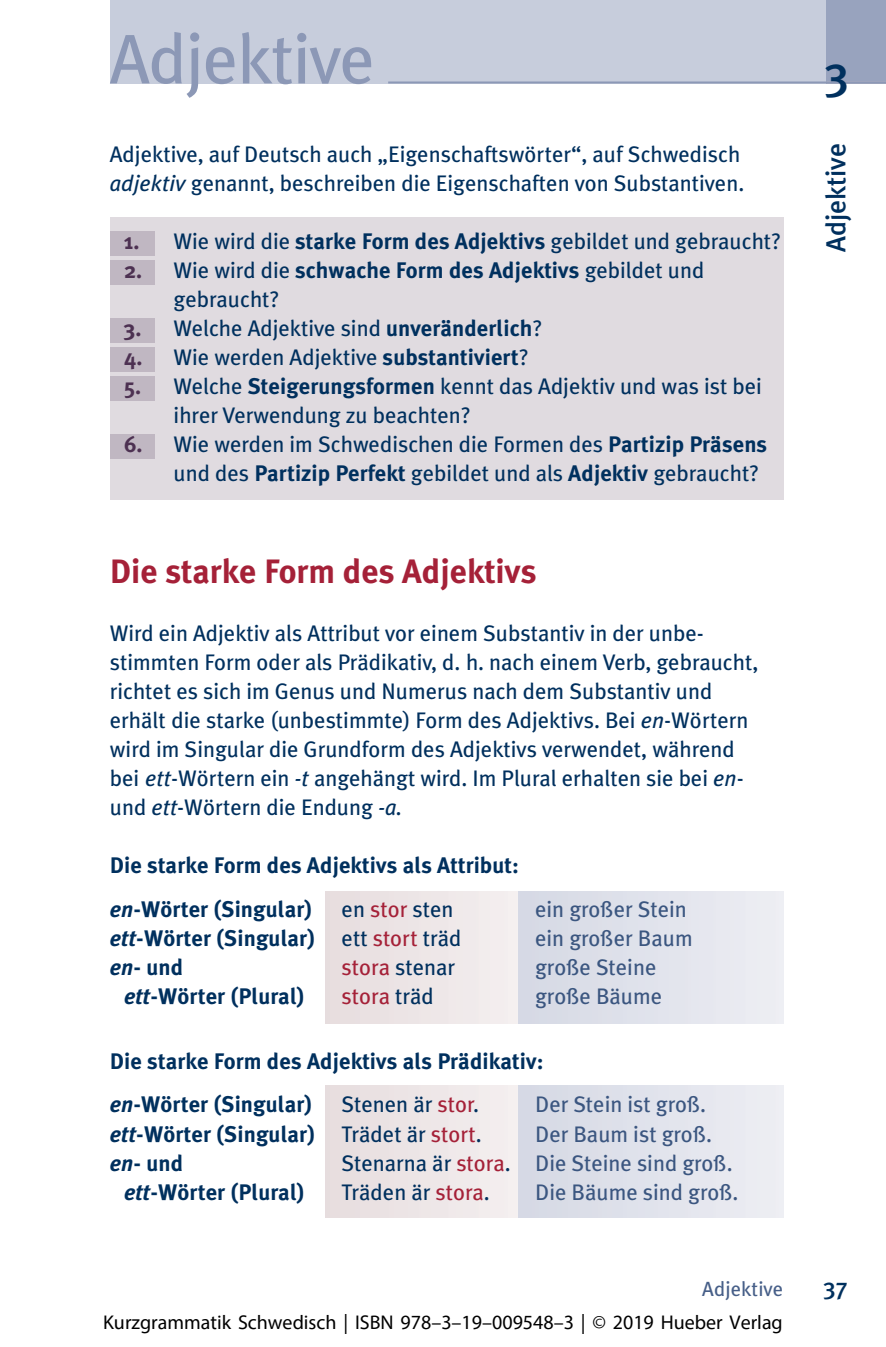
<style>
.page{position:relative;width:886px;height:1347px;background:#fff}
.page>*{position:absolute;margin:0;border:0;box-sizing:border-box;transform-origin:0 0}
.t1{font:70px "Meta Plus";letter-spacing:-.015em;color:#8c98b6}
.t2{font:500 47.5px "Meta Plus";color:#00305e}
.t3{font:700 33.75px "Meta Plus";color:#a52138}
.t4{font:500 27.5px "Meta Plus";color:#00305e}
.t5{font:500 24px "Meta Plus";color:#00305e}
.t6{font:22.5px/29px "Meta Plus";color:#00305e}
.t7{font:700 22.5px/43.5px "Meta Plus";letter-spacing:.005em;color:#00305e}
.t8{font:22.5px "Meta Plus";color:#3b5680}
.t9{font:22.5px "Meta Plus";color:#a52138}
.t10{font:20.5px "Meta Plus";letter-spacing:.005em;color:#475f88}
.t11{font:20px "Myriad Pro";color:#000}
.s1{font-style:italic}
.s2{font-weight:700;color:#4d3152}
.s3{font-weight:700}
.s4{color:#a52138}
.s5{font-weight:400}
.s6{font-weight:400;color:#a52138}
.s7{color:#00305e}
</style>
<div class="page">
<div style="left:326px;top:891px;width:198px;height:132px;background:#eee7e7"></div>
<div style="left:518px;top:891px;width:265px;height:132px;background:#e0e3ec"></div>
<div style="left:326px;top:1085px;width:198px;height:132px;background:#eee7e7"></div>
<div style="left:518px;top:1085px;width:265px;height:132px;background:#e0e3ec"></div>
<div style="left:110px;top:217px;width:673px;height:283px;background:#e0dbe0"></div>
<div style="left:110px;top:231px;width:44px;height:25px;background:#c0b7c2"></div>
<div style="left:110px;top:260px;width:44px;height:25px;background:#c0b7c2"></div>
<div style="left:110px;top:318px;width:44px;height:25px;background:#c0b7c2"></div>
<div style="left:110px;top:347px;width:44px;height:25px;background:#c0b7c2"></div>
<div style="left:110px;top:376px;width:44px;height:25px;background:#c0b7c2"></div>
<div style="left:110px;top:434px;width:44px;height:25px;background:#c0b7c2"></div>
<div style="left:110px;top:0;width:776px;height:83px;background:#c7cddc"></div>
<div style="left:826px;top:0;width:60px;height:83px;background:#98a3be"></div>
<hr style="left:388px;top:81px;width:498px;height:2px;background:#8c98b6">
<h1 class="t1" style="left:110px;top:32px;width:267px">Adjektive</h1>
<p class="t6" style="left:110px;top:142px;width:636px">Adjektive, auf Deutsch auch „Eigenschaftswörter“, auf Schwedisch <span class="s1">adjektiv</span> genannt, beschreiben die Eigenschaften von Substantiven.</p>
<p class="t6" style="left:124px;top:229px;width:659px"><span class="s2">1.</span> Wie wird die <span class="s3">starke Form des Adjektivs</span> gebildet und gebraucht?</p>
<p class="t6" style="left:174px;top:258px;width:532px;text-indent:-50px"><span class="s2">2.</span> Wie wird die <span class="s3">schwache Form des Adjektivs</span> gebildet und gebraucht?</p>
<p class="t6" style="left:124px;top:316px;width:420px"><span class="s2">3.</span> Welche Adjektive sind <span class="s3">unveränderlich</span>?</p>
<p class="t6" style="left:124px;top:345px;width:406px"><span class="s2">4.</span> Wie werden Adjektive <span class="s3">substantiviert</span>?</p>
<p class="t6" style="left:174px;top:374px;width:590px;text-indent:-50px"><span class="s2">5.</span> Welche <span class="s3">Steigerungsformen</span> kennt das Adjektiv und was ist bei ihrer Verwendung zu beachten?</p>
<p class="t6" style="left:174px;top:432px;width:595px;text-indent:-50px"><span class="s2">6.</span> Wie werden im Schwedischen die Formen des <span class="s3">Partizip Präsens </span>und des <span class="s3">Partizip Perfekt</span> gebildet und als <span class="s3">Adjektiv</span> gebraucht?</p>
<h3 class="t3" style="left:110px;top:558px;width:428px">Die starke Form des Adjektivs</h3>
<p class="t6" style="left:110px;top:620px;width:650px">Wird ein Adjektiv als Attribut vor einem Substantiv in der unbe - stimmten Form oder als Prädikativ, d. h. nach einem Verb, gebraucht, richtet es sich im Genus und Numerus nach dem Substantiv und erhält die starke (unbestimmte) Form des Adjektivs. Bei <span class="s1">en</span>-Wörtern wird im Singular die Grundform des Adjektivs verwendet, während bei <span class="s1">ett</span>-Wörtern ein <span class="s1">-t</span> angehängt wird. Im Plural erhalten sie bei <span class="s1">en&shy;</span>und <span class="s1">ett</span>-Wörtern die Endung <span class="s1">-a.</span></p>
<p class="t7" style="left:110px;top:845px;width:411px">Die starke Form des Adjektivs als Attribut: <span class="s1">en</span>-Wörter (Singular)</p>
<p class="t6" style="left:342px;top:896px;width:113px">en <span class="s4">stor</span> sten</p>
<p class="t8" style="left:535px;top:900px;width:153px">ein großer Stein</p>
<p class="t7" style="left:110px;top:917px;width:353px"><span class="s1">ett</span>-Wörter (Singular) <span class="s5">ett</span> <span class="s6">stort</span> <span class="s5">träd</span></p>
<p class="t8" style="left:535px;top:929px;width:159px">ein großer Baum</p>
<p class="t7" style="left:110px;top:946px;width:75px"><span class="s1">en</span>- und</p>
<p class="t6" style="left:342px;top:954px;width:115px"><span class="s4">stora</span> stenar</p>
<p class="t8" style="left:535px;top:958px;width:123px">große Steine</p>
<p class="t7" style="left:124px;top:975px;width:182px"><span class="s1">ett</span>-Wörter (Plural)</p>
<p class="t9" style="left:342px;top:987px;width:94px">stora <span class="s7">träd</span></p>
<p class="t8" style="left:535px;top:987px;width:129px">große Bäume</p>
<p class="t7" style="left:110px;top:1041px;width:435px">Die starke Form des Adjektivs als Prädikativ: <span class="s1">en</span>-Wörter (Singular)</p>
<p class="t6" style="left:342px;top:1091px;width:139px">Stenen är <span class="s4">stor</span>.</p>
<p class="t8" style="left:535px;top:1095px;width:173px">Der Stein ist groß.</p>
<p class="t7" style="left:110px;top:1113px;width:373px"><span class="s1">ett</span>-Wörter (Singular) <span class="s5">Trädet är</span> <span class="s6">stort</span><span class="s5">.</span></p>
<p class="t8" style="left:535px;top:1124px;width:178px">Der Baum ist groß.</p>
<p class="t7" style="left:110px;top:1142px;width:75px"><span class="s1">en</span>- und</p>
<p class="t8" style="left:342px;top:1153px;width:393px"><span class="s7">Stenarna är</span> <span class="s4">stora</span><span class="s7">.</span> Die Steine sind groß.</p>
<p class="t7" style="left:124px;top:1171px;width:182px"><span class="s1">ett</span>-Wörter (Plural)</p>
<p class="t6" style="left:342px;top:1178px;width:150px">Träden är <span class="s4">stora</span>.</p>
<p class="t8" style="left:535px;top:1182px;width:205px">Die Bäume sind groß.</p>
<h2 class="t2" style="left:825px;top:54px;width:26px">3</h2>
<p class="t4" style="left:825px;top:252px;width:110px;rotate:-90deg">Adjektive</p>
<p class="t10" style="left:702px;top:1280px;width:82px">Adjektive</p>
<p class="t5" style="left:823px;top:1277px;width:26px">37</p>
<p class="t11" style="left:103px;top:1309px;width:681px">Kurzgrammatik Schwedisch | ISBN 978–3–19–009548–3 | © 2019 Hueber Verlag</p>
</div>
